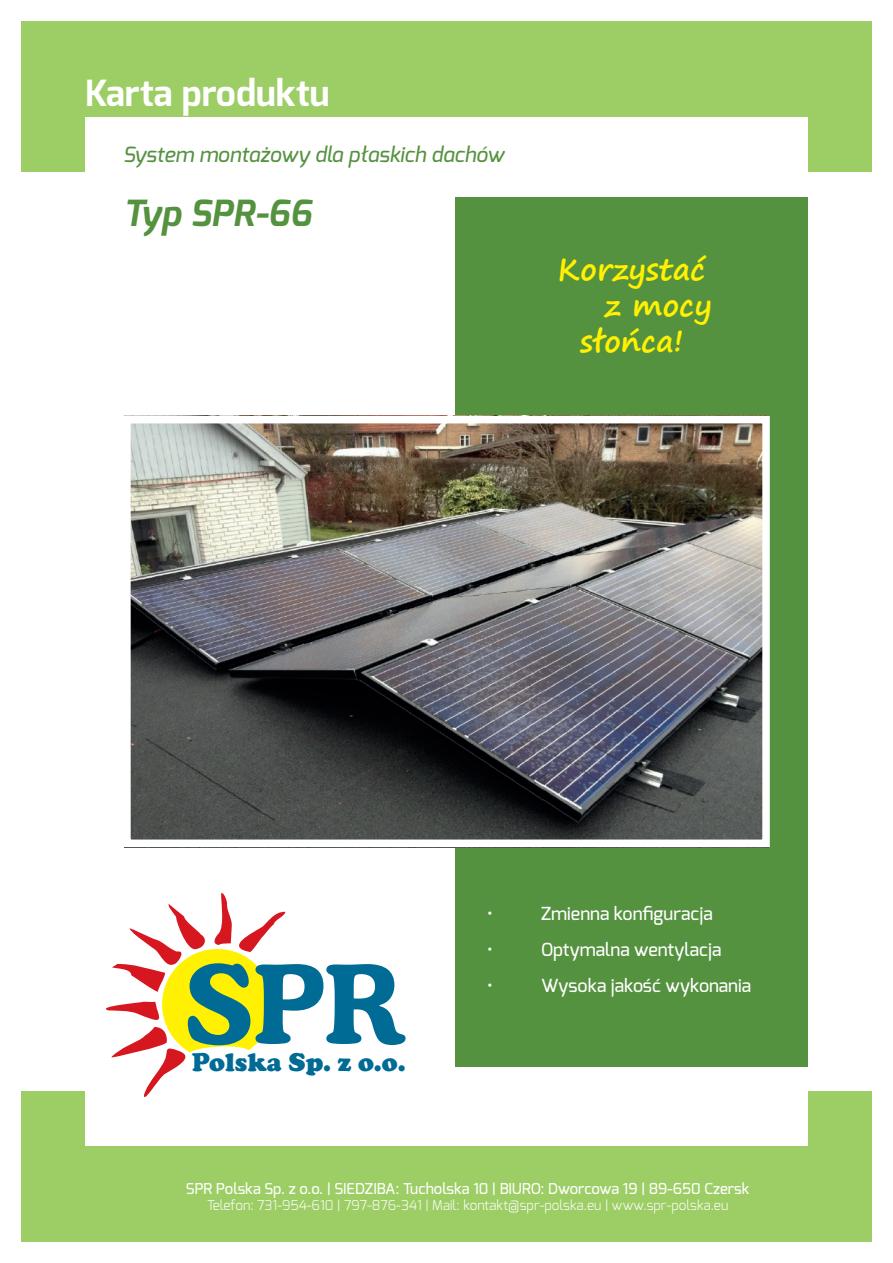
<style>
.page{position:relative;width:893px;height:1263px;background:#fff}
.page>*{position:absolute;margin:0;border:0;box-sizing:border-box;transform-origin:0 0}
.t1{font:700 36px "Exo";color:#fff}
.t2{font:italic 700 36px "Exo";color:#559240}
.t3{font:700 30px "Segoe Print";color:#fff101}
.t4{font:900 26.4px "Cooper";color:#006b95}
.t5{font:italic 500 21px "Exo";color:#559240}
.t6{font:500 18px "Exo";color:#fff}
.t7{font:500 15px "Exo";color:#fff}
.t8{font:300 13.5px "Exo";color:#fff}
</style>
<div class="page">
<div style="left:21px;top:21px;width:851px;height:150px;background:#9dce65"></div>
<div style="left:21px;top:1091px;width:851px;height:151px;background:#9dce65"></div>
<div style="left:85px;top:117px;width:723px;height:55px;background:#fff"></div>
<div style="left:85px;top:1090px;width:723px;height:56px;background:#fff"></div>
<div style="left:455px;top:197px;width:353px;height:869px;background:#559240"></div>
<img style="left:132px;top:425px;width:629px;height:413px">
<div style="left:123px;top:416px;width:647px;height:431px;border:8px solid #fff"></div>
<svg style="left:106px;top:893px;width:300px;height:204px"></svg>
<h1 class="t1" style="left:85px;top:70px;width:246px">Karta produktu</h1>
<h3 class="t5" style="left:123px;top:141px;width:382px">System montażowy dla płaskich dachów</h3>
<h1 class="t2" style="left:123px;top:190px;width:190px">Typ SPR-66</h1>
<h2 class="t3" style="left:558px;top:241px;width:149px">Korzystać</h2>
<h2 class="t3" style="left:605px;top:277px;width:108px">z mocy</h2>
<h2 class="t3" style="left:580px;top:313px;width:105px">słońca!</h2>
<h3 class="t4" style="left:192px;top:1046px;width:215px">Polska Sp. z o.o.</h3>
<h3 class="t6" style="left:487px;top:902px;width:7px">•</h3>
<h3 class="t6" style="left:541px;top:902px;width:173px">Zmienna konfiguracja</h3>
<h3 class="t6" style="left:487px;top:938px;width:7px">•</h3>
<h3 class="t6" style="left:541px;top:938px;width:182px">Optymalna wentylacja</h3>
<h3 class="t6" style="left:487px;top:974px;width:7px">•</h3>
<h3 class="t6" style="left:541px;top:974px;width:212px">Wysoka jakość wykonania</h3>
<p class="t7" style="left:186px;top:1179px;width:565px">SPR Polska Sp. z o.o. | SIEDZIBA: Tucholska 10 | BIURO: Dworcowa 19 | 89-650 Czersk</p>
<p class="t8" style="left:207px;top:1197px;width:523px">Telefon: 731-954-610 | 797-876-341 | Mail: kontakt@spr-polska.eu | www.spr-polska.eu</p>
</div>
